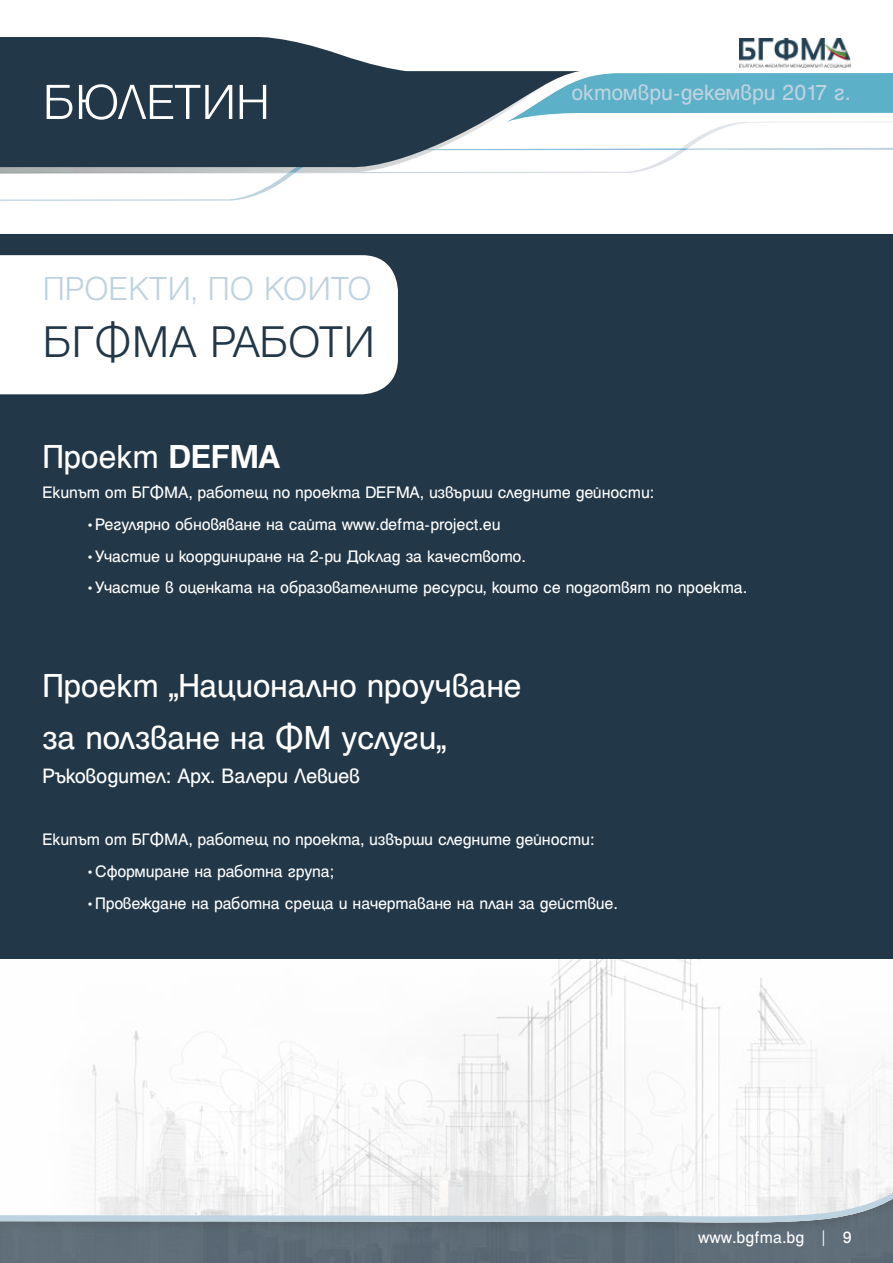
<style>
.page{position:relative;width:893px;height:1263px;background:#fff}
.page>*{position:absolute;margin:0;border:0;box-sizing:border-box;transform-origin:0 0}
.t1{font:300 53.25px "Helen Bg";letter-spacing:-.005em;color:#fff}
.t2{font:300 48px "Helen Bg";color:#223747}
.t3{font:36px/51.8px "Helen Bg";letter-spacing:-.015em;color:#fff}
.t4{font:300 36px "Helen Bg";color:#bed3e0}
.t5{font:24px "Helen Bg";letter-spacing:-.005em;color:#bed3e0}
.t6{font:22.5px "Helen Bg";letter-spacing:-.02em;color:#fff}
.t7{font:18px "Helen Bg";letter-spacing:-.005em;color:#fff}
.s1{font-weight:700}
.s2{font-weight:700;font-size:19.5px}
.s3{font-family:"Calibri";font-weight:300}
</style>
<div class="page">
<img style="left:92px;top:959px;width:801px;height:189px">
<svg style="left:0;top:38px;width:893px;height:163px"></svg>
<svg style="left:0;top:37px;width:580px;height:134px;fill:#223747"></svg>
<div style="left:0;top:1154px;width:893px;height:109px;background:#5e6d78"></div>
<svg style="left:1px;top:1148px;width:892px;height:76px;background:#e8ebec"></svg>
<svg style="left:0;top:1154px;width:1px;height:68px"></svg>
<img style="left:740px;top:38px;width:110px;height:30px">
<div style="left:0;top:234px;width:893px;height:725px;background:#223747"></div>
<div style="left:0;top:255px;width:398px;height:139px;background:#fff"></div>
<h1 class="t1" style="left:43px;top:72px;width:228px">БЮЛЕТИН</h1>
<h3 class="t4" style="left:43px;top:268px;width:331px">ПРОЕКТИ, ПО КОИТО</h3>
<h2 class="t2" style="left:43px;top:315px;width:333px">БГФМА РАБОТИ</h2>
<h3 class="t5" style="left:571px;top:79px;width:280px">октомври-декември 2017 г.</h3>
<h3 class="t3" style="left:43px;top:430px;width:239px">Проект <span class="s1">DEFMA</span></h3>
<p class="t7" style="left:43px;top:482px;width:613px">Екипът от БГФМА, работещ по проекта DEFMA, извърши следните дейности:</p>
<p class="t7" style="left:85px;top:514px;width:417px"><span class="s2">•</span>Регулярно обновяване на сайта www.defma-project.eu</p>
<p class="t7" style="left:85px;top:546px;width:442px"><span class="s2">•</span>Участие и координиране на 2-ри Доклад за качеството.</p>
<p class="t7" style="left:85px;top:578px;width:663px"><span class="s2">•</span>Участие в оценката на образователните ресурси, които се подготвят по проекта.</p>
<h3 class="t3" style="left:43px;top:659px;width:481px">Проект „Национално проучване за ползване на ФМ услуги“</h3>
<p class="t6" style="left:43px;top:764px;width:319px">Ръководител: Арх. Валери Левиев</p>
<p class="t7" style="left:43px;top:829px;width:553px">Екипът от БГФМА, работещ по проекта, извърши следните дейности:</p>
<p class="t7" style="left:85px;top:861px;width:250px"><span class="s2">•</span>Сформиране на работна група;</p>
<p class="t7" style="left:85px;top:893px;width:534px"><span class="s2">•</span>Провеждане на работна среща и начертаване на план за действие.</p>
<p class="t7" style="left:698px;top:1227px;width:155px">www.bgfma.bg <span class="s3">|</span> 9</p>
</div>
